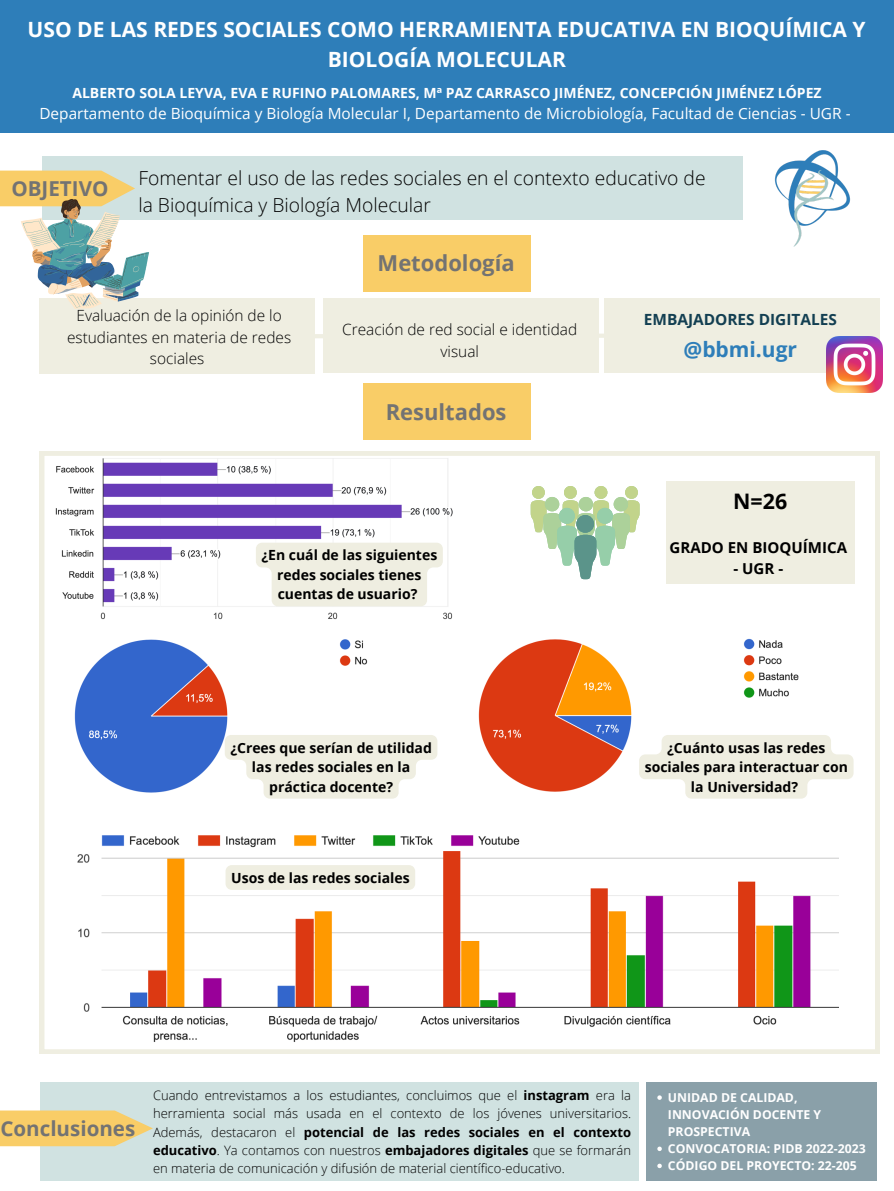
<style>
.page{position:relative;width:894px;height:1191px;background:#fff}
.page>*{position:absolute;margin:0;border:0;box-sizing:border-box;transform-origin:0 0}
.t1{font:700 21.95px "Open Sans";color:#737373}
.t2{font:700 21.35px "Open Sans";color:#000}
.t3{font:700 21px/29.4px "Open Sans";color:#fff;text-align:center}
.t4{font:700 21px "Open Sans";color:#2e7eb9}
.t5{font:700 20.58px "Open Sans";color:#737373}
.t6{font:300 19.25px/26.8px "Open Sans";color:#000}
.t7{font:300 15.4px/21.5px "Open Sans";color:#000;text-align:center}
.t8{font:700 15.4px "Open Sans";color:#133f52}
.t9{font:15.36px "Open Sans";color:#fff}
.t10{font:700 15.05px "Open Sans";color:#000}
.t11{font:700 14px/19.4px "Open Sans";color:#000;text-align:center}
.t12{font:700 14px "Open Sans";color:#fff}
.t13{font:300 12.95px/18.1px "Open Sans";color:#000;text-align:justify}
.t14{font:700 12.25px/17.1px "Open Sans";color:#fff}
.s1{font-weight:700}
</style>
<div class="page">
<img style="left:708px;top:151px;width:143px;height:96px">
<div style="left:42px;top:157px;width:700px;height:63px;background:#d0e2e1"></div>
<div style="left:0;top:0;width:893px;height:133px;background:#2e7eb9"></div>
<div style="left:40px;top:1082px;width:598px;height:98px;background:#d0e2e1"></div>
<div style="left:363px;top:235px;width:167px;height:56px;background:#f9cd67"></div>
<div style="left:363px;top:383px;width:167px;height:57px;background:#f9cd67"></div>
<div style="left:40px;top:298px;width:275px;height:75px;background:#efeee1"></div>
<div style="left:604px;top:298px;width:275px;height:74px;background:#efeee1"></div>
<div style="left:323px;top:298px;width:275px;height:74px;background:#efeee1"></div>
<svg style="left:0;top:171px;width:149px;height:138px"></svg>
<svg style="left:0;top:1110px;width:153px;height:36px;background:#f3cf77"></svg>
<img style="left:825px;top:337px;width:56px;height:55px">
<svg style="left:40px;top:451px;width:839px;height:602px"></svg>
<div style="left:645px;top:1082px;width:231px;height:98px;background:#8aa0a9"></div>
<svg style="left:657px;top:1095px;width:4px;height:4px"></svg>
<svg style="left:657px;top:1146px;width:4px;height:5px"></svg>
<svg style="left:657px;top:1163px;width:4px;height:5px"></svg>
<h3 class="t3" style="left:28px;top:15px;width:839px">USO DE LAS REDES SOCIALES COMO HERRAMIENTA EDUCATIVA EN BIOQUÍMICA Y<br>BIOLOGÍA MOLECULAR</h3>
<p class="t12" style="left:72px;top:83px;width:750px">ALBERTO SOLA LEYVA, EVA E RUFINO PALOMARES, Mª PAZ CARRASCO JIMÉNEZ, CONCEPCIÓN JIMÉNEZ LÓPEZ</p>
<p class="t9" style="left:39px;top:103px;width:812px">Departamento de Bioquímica y Biología Molecular I, Departamento de Microbiología, Facultad de Ciencias - UGR -</p>
<h3 class="t5" style="left:11px;top:174px;width:98px">OBJETIVO</h3>
<h3 class="t6" style="left:138px;top:164px;width:568px">Fomentar el uso de las redes sociales en el contexto educativo de la Bioquímica y Biología Molecular</h3>
<h1 class="t1" style="left:377px;top:247px;width:138px">Metodología</h1>
<p class="t7" style="left:67px;top:304px;width:225px">Evaluación de la opinión de lo estudiantes en materia de redes sociales</p>
<p class="t7" style="left:342px;top:318px;width:236px">Creación de red social e identidad visual</p>
<h1 class="t1" style="left:385px;top:396px;width:122px">Resultados</h1>
<p class="t11" style="left:261px;top:545px;width:177px">¿En cuál de las siguientes redes sociales tienes cuentas de usuario?</p>
<p class="t8" style="left:643px;top:308px;width:194px">EMBAJADORES DIGITALES</p>
<h3 class="t4" style="left:683px;top:335px;width:115px">@bbmi.ugr</h3>
<h2 class="t2" style="left:732px;top:486px;width:55px">N=26</h2>
<p class="t10" style="left:669px;top:537px;width:179px">GRADO EN BIOQUÍMICA</p>
<p class="t10" style="left:733px;top:558px;width:51px">- UGR -</p>
<p class="t11" style="left:230px;top:737px;width:203px">¿Crees que serían de utilidad las redes sociales en la práctica docente?</p>
<p class="t11" style="left:644px;top:737px;width:205px">¿Cuánto usas las redes sociales para interactuar con la Universidad?</p>
<p class="t11" style="left:231px;top:867px;width:180px">Usos de las redes sociales</p>
<h3 class="t5" style="left:0;top:1114px;width:136px">Conclusiones</h3>
<p class="t13" style="left:153px;top:1086px;width:479px">Cuando entrevistamos a los estudiantes, concluimos que el <span class="s1">instagram</span> era la herramienta social más usada en el contexto de los jóvenes universitarios.<br>Además, destacaron el <span class="s1">potencial de las redes sociales en el contexto educativo</span>. Ya contamos con nuestros <span class="s1">embajadores digitales</span> que se formarán en materia de comunicación y difusión de material científico-educativo.</p>
<p class="t14" style="left:667px;top:1088px;width:199px">UNIDAD DE CALIDAD,<br>INNOVACIÓN DOCENTE Y<br>PROSPECTIVA<br>CONVOCATORIA: PIDB 2022-2023<br>CÓDIGO DEL PROYECTO: 22-205</p>
</div>
